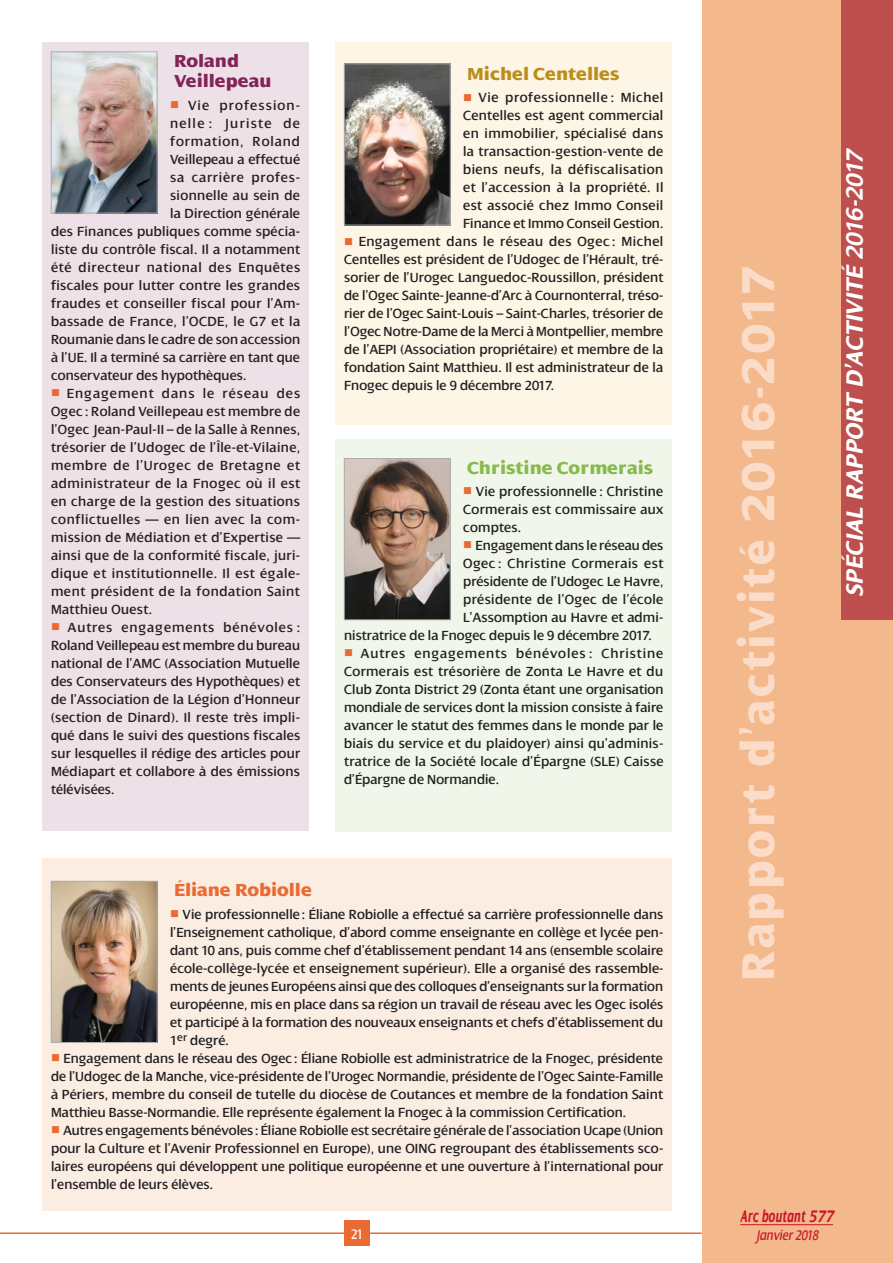
<style>
.page{position:relative;width:893px;height:1263px;background:#fff}
.page>*{position:absolute;margin:0;border:0;box-sizing:border-box;transform-origin:0 0}
.t1{font:800 49.5px "Dialog";letter-spacing:.06em;color:#fbdcc9;scale:.9 1}
.t2{font:italic 700 25.5px "Dialog";color:#fff}
.t3{font:800 18.75px "Dialog";color:#87ba4f}
.t4{font:800 18.75px/20.2px "Dialog";color:#832457}
.t5{font:800 18.75px "Dialog";color:#bb8d1d}
.t6{font:800 18.75px "Dialog";color:#ea6b31}
.t7{font:italic 700 18px "Dialog";letter-spacing:.02em;color:#c7172b;scale:.65 1}
.t8{font:italic 15px "Dialog";color:#c7172b;scale:.85 1}
.t9{font:15px "Dialog";color:#fff;scale:.85 1}
.t10{font:14.25px/18px "Dialog";letter-spacing:.01em;color:#231f20;text-align:justify}
.t11{font:14.25px "Dialog";letter-spacing:.03em;color:#231f20}
.t12{font:14.25px "Dialog";letter-spacing:.045em;color:#231f20}
.t13{font:14.25px "Dialog";letter-spacing:.05em;color:#231f20}
.t14{font:14.25px "Dialog";letter-spacing:.06em;color:#231f20}
.t15{font:14.25px "Dialog";letter-spacing:.075em;color:#231f20}
.t16{font:14.25px "Dialog";letter-spacing:.085em;color:#231f20}
.s1{color:#ea6b31}
</style>
<div class="page">
<div style="left:702px;top:0;width:191px;height:1263px;background:#f3b88b"></div>
<div style="left:842px;top:0;width:51px;height:620px;background:#be4f4f"></div>
<hr style="left:0;top:1232px;width:702px;height:2px;background:#ea6b31">
<div style="left:344px;top:1220px;width:26px;height:26px;background:#ea6b31"></div>
<hr style="left:740px;top:1224px;width:93px;height:1px;background:#c7172b">
<div style="left:43px;top:43px;width:266px;height:788px;background:#ede0e6"></div>
<img style="left:53px;top:54px;width:102px;height:157px">
<div style="left:51px;top:52px;width:106px;height:161px;border:1px solid #abadaf"></div>
<div style="left:336px;top:43px;width:336px;height:382px;background:#fdf6e7"></div>
<img style="left:346px;top:66px;width:102px;height:157px">
<div style="left:344px;top:64px;width:106px;height:161px;border:1px solid #abadaf"></div>
<div style="left:336px;top:439px;width:336px;height:392px;background:#f1f6ea"></div>
<img style="left:346px;top:460px;width:102px;height:158px">
<div style="left:344px;top:458px;width:106px;height:162px;border:1px solid #abadaf"></div>
<div style="left:43px;top:858px;width:629px;height:353px;background:#fbede2"></div>
<img style="left:53px;top:883px;width:102px;height:158px">
<div style="left:51px;top:881px;width:106px;height:162px;border:1px solid #abadaf"></div>
<h3 class="t4" style="left:174px;top:51px;width:99px">Roland<br>Veillepeau</h3>
<p class="t15" style="left:170px;top:97px;width:132px"><span class="s1">■</span> Vie profession-</p>
<p class="t16" style="left:170px;top:115px;width:131px">nelle : Juriste de</p>
<p class="t14" style="left:170px;top:133px;width:132px">formation, Roland</p>
<p class="t10" style="left:170px;top:150px;width:132px">Veillepeau a effectué</p>
<p class="t13" style="left:170px;top:169px;width:132px">sa carrière profes-</p>
<p class="t10" style="left:170px;top:186px;width:131px">sionnelle au sein de</p>
<p class="t10" style="left:170px;top:204px;width:132px">la Direction générale</p>
<p class="t10" style="left:51px;top:222px;width:251px">des Finances publiques comme spécia-</p>
<p class="t10" style="left:51px;top:240px;width:251px">liste du contrôle fiscal. Il a notamment</p>
<p class="t12" style="left:51px;top:259px;width:251px">été directeur national des Enquêtes</p>
<p class="t10" style="left:51px;top:276px;width:251px">fiscales pour lutter contre les grandes</p>
<p class="t11" style="left:51px;top:295px;width:251px">fraudes et conseiller fiscal pour l’Am-</p>
<p class="t10" style="left:51px;top:312px;width:251px">bassade de France, l’OCDE, le G7 et la</p>
<p class="t10" style="left:51px;top:330px;width:251px">Roumanie dans le cadre de son accession</p>
<p class="t10" style="left:51px;top:348px;width:251px">à l’UE. Il a terminé sa carrière en tant que</p>
<p class="t10" style="left:51px;top:366px;width:197px">conservateur des hypothèques.</p>
<p class="t10" style="left:51px;top:384px;width:251px"><span class="s1">■</span> Engagement dans le réseau des Ogec : Roland Veillepeau est membre de l’Ogec Jean-Paul-II – de la Salle à Rennes, trésorier de l’Udogec de l’Île-et-Vilaine, membre de l’Urogec de Bretagne et administrateur de la Fnogec où il est en charge de la gestion des situations conflictuelles — en lien avec la com&shy;mission de Médiation et d’Expertise — ainsi que de la conformité fiscale, juri&shy;dique et institutionnelle. Il est égale&shy;ment président de la fondation Saint Matthieu Ouest.</p>
<p class="t10" style="left:51px;top:618px;width:251px"><span class="s1">■</span> Autres engagements bénévoles :<br>Roland Veillepeau est membre du bureau national de l’AMC (Association Mutuelle des Conservateurs des Hypothèques) et de l’Association de la Légion d’Honneur (section de Dinard). Il reste très impli&shy;qué dans le suivi des questions fiscales sur lesquelles il rédige des articles pour Médiapart et collabore à des émissions télévisées.</p>
<h3 class="t5" style="left:467px;top:64px;width:154px">Michel Centelles</h3>
<p class="t10" style="left:463px;top:89px;width:202px"><span class="s1">■</span> Vie professionnelle : Michel Centelles est agent commercial en immobilier, spécialisé dans la transaction-gestion-vente de biens neufs, la défiscalisation et l’accession à la propriété. Il est associé chez Immo Conseil Finance et Immo Conseil Gestion.</p>
<p class="t10" style="left:344px;top:233px;width:321px"><span class="s1">■</span> Engagement dans le réseau des Ogec : Michel Centelles est président de l’Udogec de l’Hérault, tré&shy;sorier de l’Urogec Languedoc-Roussillon, président de l’Ogec Sainte-Jeanne-d’Arc à Cournonterral, tréso&shy;rier de l’Ogec Saint-Louis – Saint-Charles, trésorier de l’Ogec Notre-Dame de la Merci à Montpellier, membre de l’AEPI (Association propriétaire) et membre de la fondation Saint Matthieu. Il est administrateur de la Fnogec depuis le 9 décembre 2017.</p>
<h3 class="t3" style="left:467px;top:458px;width:188px">Christine Cormerais</h3>
<p class="t10" style="left:463px;top:483px;width:202px"><span class="s1">■</span> Vie professionnelle : Christine Cormerais est commissaire aux comptes.</p>
<p class="t10" style="left:463px;top:537px;width:202px"><span class="s1">■</span> Engagement dans le réseau des</p>
<p class="t11" style="left:463px;top:556px;width:202px">Ogec : Christine Cormerais est</p>
<p class="t10" style="left:463px;top:573px;width:202px">présidente de l’Udogec Le Havre,</p>
<p class="t10" style="left:463px;top:591px;width:202px">présidente de l’Ogec de l’école</p>
<p class="t10" style="left:463px;top:609px;width:202px">L’Assomption au Havre et admi-</p>
<p class="t10" style="left:344px;top:627px;width:309px">nistratrice de la Fnogec depuis le 9 décembre 2017.</p>
<p class="t10" style="left:344px;top:645px;width:321px"><span class="s1">■</span> Autres engagements bénévoles : Christine Cormerais est trésorière de Zonta Le Havre et du Club Zonta District 29 (Zonta étant une organisation mondiale de services dont la mission consiste à faire avancer le statut des femmes dans le monde par le biais du service et du plaidoyer) ainsi qu’adminis&shy;tratrice de la Société locale d’Épargne (SLE) Caisse d’Épargne de Normandie.</p>
<h3 class="t6" style="left:174px;top:880px;width:139px">Éliane Robiolle</h3>
<p class="t10" style="left:170px;top:905px;width:495px"><span class="s1">■</span> Vie professionnelle : Éliane Robiolle a effectué sa carrière professionnelle dans l’Enseignement catholique, d’abord comme enseignante en collège et lycée pen&shy;dant 10 ans, puis comme chef d’établissement pendant 14 ans (ensemble scolaire école-collège-lycée et enseignement supérieur). Elle a organisé des rassemble&shy;ments de jeunes Européens ainsi que des colloques d’enseignants sur la formation européenne, mis en place dans sa région un travail de réseau avec les Ogec isolés et participé à la formation des nouveaux enseignants et chefs d’établissement du 1<sup>er</sup> degré.</p>
<p class="t10" style="left:51px;top:1049px;width:614px"><span class="s1">■</span> Engagement dans le réseau des Ogec : Éliane Robiolle est administratrice de la Fnogec, présidente de l’Udogec de la Manche, vice-présidente de l’Urogec Normandie, présidente de l’Ogec Sainte-Famille à Périers, membre du conseil de tutelle du diocèse de Coutances et membre de la fondation Saint Matthieu Basse-Normandie. Elle représente également la Fnogec à la commission Certification.</p>
<p class="t10" style="left:51px;top:1121px;width:614px"><span class="s1">■</span> Autres engagements bénévoles : Éliane Robiolle est secrétaire générale de l’association Ucape (Union pour la Culture et l’Avenir Professionnel en Europe), une OING regroupant des établissements sco&shy;laires européens qui développent une politique européenne et une ouverture à l’international pour l’ensemble de leurs élèves.</p>
<p class="t9" style="left:351px;top:1226px;width:16px">21</p>
<h1 class="t1" style="left:732px;top:981px;width:795px;rotate:-90deg">Rapport d’activité 2016-2017</h1>
<h2 class="t2" style="left:841px;top:597px;width:451px;rotate:-90deg">SPÉCIAL Rapport d’activité 2016-2017</h2>
<p class="t7" style="left:740px;top:1206px;width:145px">Arc boutant 577</p>
<p class="t8" style="left:755px;top:1227px;width:75px">Janvier 2018</p>
</div>
